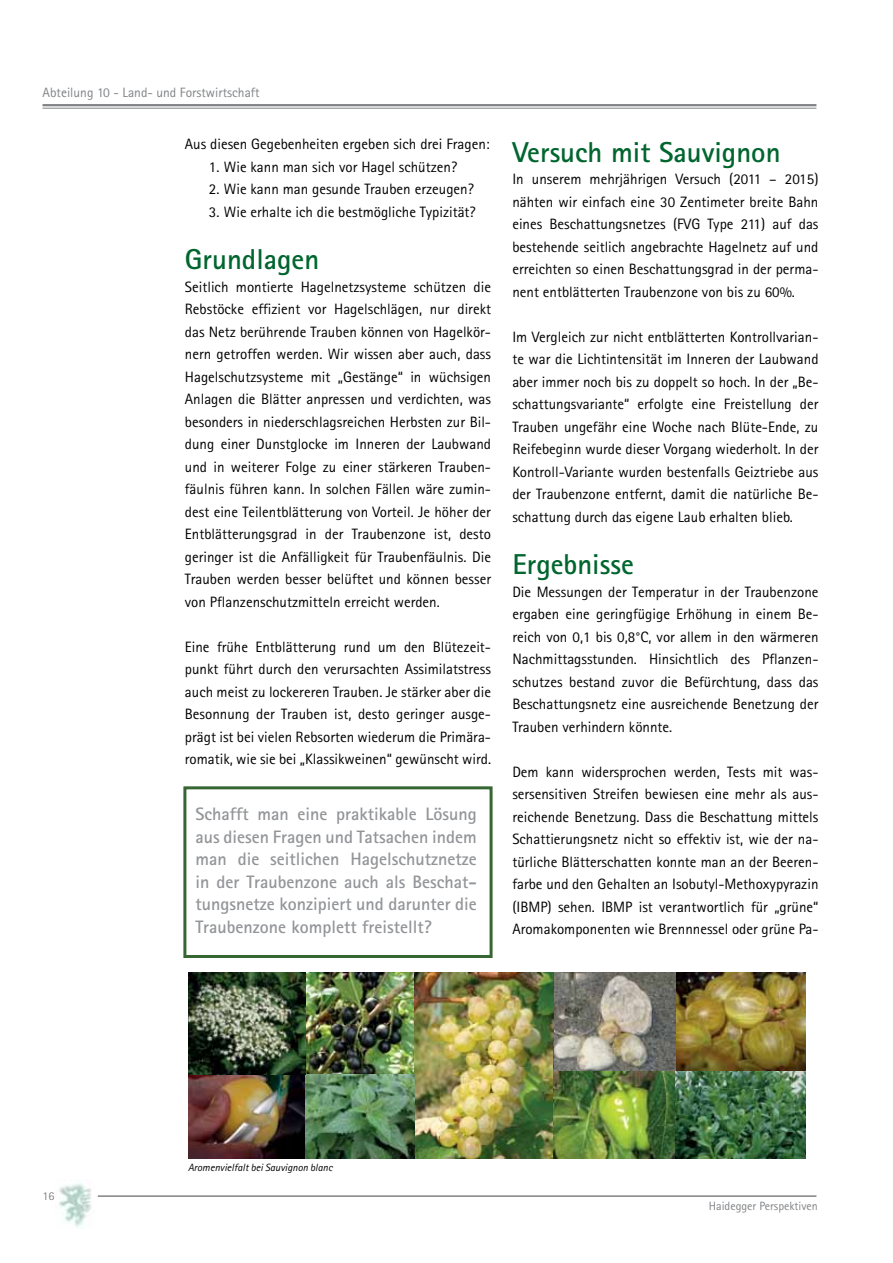
<style>
.page{position:relative;width:893px;height:1263px;background:#fff}
.page>*{position:absolute;margin:0;border:0;box-sizing:border-box;transform-origin:0 0}
.t1{font:700 28.8px "Rotis Sans Serif";color:#00652e}
.t2{font:700 18px/22.5px "Rotis Sans Serif";color:#939598;text-align:justify}
.t3{font:15px/22.5px "Rotis Sans Serif";color:#000;text-align:justify}
.t4{font:13.5px "Rotis Sans Serif";color:#808285}
.t5{font:12px "Rotis Sans Serif";color:#808285}
.t6{font:italic 10.5px "Rotis Sans Serif";color:#000}
</style>
<div class="page">
<hr style="left:43px;top:104px;width:773px;height:2px;background:#808285">
<hr style="left:43px;top:108px;width:773px;height:1px;background:#808285">
<hr style="left:98px;top:1195px;width:718px;height:2px;background:#808285">
<img style="left:59px;top:1183px;width:32px;height:44px">
<div style="left:183px;top:786px;width:310px;height:172px;border:3px solid #366631"></div>
<img style="left:305px;top:972px;width:109px;height:102px">
<img style="left:414px;top:972px;width:140px;height:187px">
<img style="left:188px;top:1074px;width:117px;height:85px">
<img style="left:305px;top:1074px;width:110px;height:85px">
<img style="left:188px;top:972px;width:117px;height:102px">
<img style="left:554px;top:1071px;width:122px;height:88px">
<img style="left:676px;top:1071px;width:129px;height:88px">
<img style="left:554px;top:972px;width:251px;height:99px">
<p class="t4" style="left:43px;top:84px;width:219px">Abteilung 10 - Land- und Forstwirtschaft</p>
<p class="t3" style="left:185px;top:133px;width:306px">Aus diesen Gegebenheiten ergeben sich drei Fragen:</p>
<p class="t3" style="left:209px;top:155px;width:250px">1. Wie kann man sich vor Hagel schützen?</p>
<p class="t3" style="left:209px;top:178px;width:266px">2. Wie kann man gesunde Trauben erzeugen?</p>
<p class="t3" style="left:209px;top:200px;width:268px">3. Wie erhalte ich die bestmögliche Typizität?</p>
<h1 class="t1" style="left:185px;top:241px;width:136px">Grundlagen</h1>
<p class="t3" style="left:185px;top:275px;width:308px">Seitlich montierte Hagelnetzsysteme schützen die Rebstöcke effizient vor Hagelschlägen, nur direkt das Netz berührende Trauben können von Hagelkör&shy;nern getroffen werden. Wir wissen aber auch, dass Hagelschutzsysteme mit „Gestänge“ in wüchsigen Anlagen die Blätter anpressen und verdichten, was besonders in niederschlagsreichen Herbsten zur Bil&shy;dung einer Dunstglocke im Inneren der Laubwand und in weiterer Folge zu einer stärkeren Trauben&shy;fäulnis führen kann. In solchen Fällen wäre zumin&shy;dest eine Teilentblätterung von Vorteil. Je höher der Entblätterungsgrad in der Traubenzone ist, desto geringer ist die Anfälligkeit für Traubenfäulnis. Die Trauben werden besser belüftet und können besser von Pflanzenschutzmitteln erreicht werden.</p>
<p class="t3" style="left:185px;top:635px;width:308px">Eine frühe Entblätterung rund um den Blütezeit&shy;punkt führt durch den verursachten Assimilatstress auch meist zu lockereren Trauben. Je stärker aber die Besonnung der Trauben ist, desto geringer ausge&shy;prägt ist bei vielen Rebsorten wiederum die Primära&shy;romatik, wie sie bei „Klassikweinen“ gewünscht wird.</p>
<p class="t2" style="left:196px;top:803px;width:283px">Schafft man eine praktikable Lösung aus diesen Fragen und Tatsachen indem man die seitlichen Hagelschutznetze in der Traubenzone auch als Beschat&shy;tungsnetze konzipiert und darunter die Traubenzone komplett freistellt?</p>
<h1 class="t1" style="left:512px;top:134px;width:270px">Versuch mit Sauvignon</h1>
<p class="t3" style="left:512px;top:168px;width:308px">In unserem mehrjährigen Versuch (2011 – 2015) nähten wir einfach eine 30 Zentimeter breite Bahn eines Beschattungsnetzes (FVG Type 211) auf das bestehende seitlich angebrachte Hagelnetz auf und erreichten so einen Beschattungsgrad in der perma&shy;nent entblätterten Traubenzone von bis zu 60%.</p>
<p class="t3" style="left:512px;top:325px;width:308px">Im Vergleich zur nicht entblätterten Kontrollvarian&shy;te war die Lichtintensität im Inneren der Laubwand aber immer noch bis zu doppelt so hoch. In der „Be&shy;schattungsvariante“ erfolgte eine Freistellung der Trauben ungefähr eine Woche nach Blüte-Ende, zu Reifebeginn wurde dieser Vorgang wiederholt. In der Kontroll-Variante wurden bestenfalls Geiztriebe aus der Traubenzone entfernt, damit die natürliche Be&shy;schattung durch das eigene Laub erhalten blieb.</p>
<h1 class="t1" style="left:512px;top:546px;width:123px">Ergebnisse</h1>
<p class="t3" style="left:512px;top:580px;width:308px">Die Messungen der Temperatur in der Traubenzone ergaben eine geringfügige Erhöhung in einem Be&shy;reich von 0,1 bis 0,8°C, vor allem in den wärmeren Nachmittagsstunden. Hinsichtlich des Pflanzen&shy;schutzes bestand zuvor die Befürchtung, dass das Beschattungsnetz eine ausreichende Benetzung der Trauben verhindern könnte.</p>
<p class="t3" style="left:512px;top:760px;width:308px">Dem kann widersprochen werden, Tests mit was&shy;sersensitiven Streifen bewiesen eine mehr als aus&shy;reichende Benetzung. Dass die Beschattung mittels Schattierungsnetz nicht so effektiv ist, wie der na&shy;türliche Blätterschatten konnte man an der Beeren&shy;farbe und den Gehalten an Isobutyl-Methoxypyrazin (IBMP) sehen. IBMP ist verantwortlich für „grüne“ Aromakomponenten wie Brennnessel oder grüne Pa-</p>
<p class="t5" style="left:43px;top:1189px;width:13px">16</p>
<p class="t6" style="left:188px;top:1161px;width:146px">Aromenvielfalt bei Sauvignon blanc</p>
<p class="t5" style="left:709px;top:1198px;width:111px">Haidegger Perspektiven</p>
</div>
